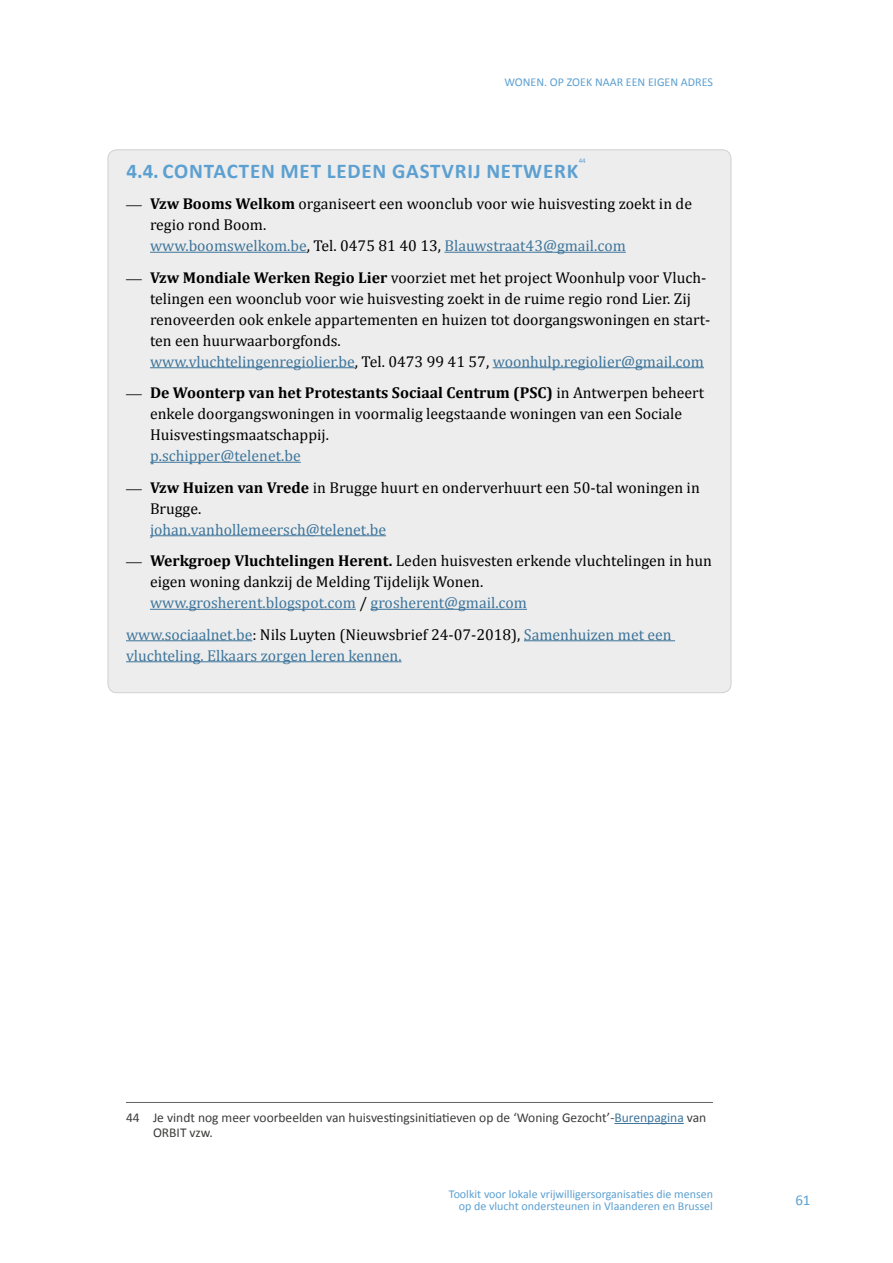
<style>
.page{position:relative;width:893px;height:1263px;background:#fff}
.page>*{position:absolute;margin:0;border:0;box-sizing:border-box;transform-origin:0 0}
.t1{font:700 21px "Calibri";letter-spacing:.04em;color:#5ca0d1}
.t2{font:15.75px/21px "Cambria";color:#000}
.t3{font:15.75px/21px "Cambria";color:#3e759b}
.t4{font:15px "Calibri";color:#5ca0d1}
.Footnotes{font:13.5px/15px "Calibri";color:#3c3c3b}
.t5{font:12px/12px "Calibri";color:#5ca0d1;text-align:right}
.t6{font:7.05px "Calibri";color:#5ca0d1}
.s1{font-family:"Adobe Garamond Pro"}
.s2{font-weight:700}
.s3{color:#3e759b}
.s4{color:#000}
</style>
<div class="page">
<div style="left:108px;top:150px;width:623px;height:543px;background:#ededed;border-radius:9px"></div>
<hr style="left:150px;top:252px;width:157px;height:1px;background:#3e759b">
<hr style="left:444px;top:252px;width:182px;height:1px;background:#3e759b">
<hr style="left:150px;top:367px;width:205px;height:1px;background:#3e759b">
<hr style="left:493px;top:367px;width:211px;height:1px;background:#3e759b">
<hr style="left:150px;top:462px;width:151px;height:1px;background:#3e759b">
<hr style="left:150px;top:535px;width:236px;height:1px;background:#3e759b">
<hr style="left:150px;top:609px;width:206px;height:1px;background:#3e759b">
<hr style="left:371px;top:609px;width:156px;height:1px;background:#3e759b">
<hr style="left:126px;top:640px;width:126px;height:1px;background:#3e759b">
<hr style="left:524px;top:640px;width:151px;height:1px;background:#3e759b">
<hr style="left:126px;top:661px;width:276px;height:1px;background:#3e759b">
<hr style="left:126px;top:1102px;width:587px;height:1px;background:#646363">
<hr style="left:614px;top:1123px;width:70px;height:1px;background:#3e759b">
<p class="t5" style="left:504px;top:75px;width:19px">Wonen</p>
<p class="t5" style="left:544px;top:75px;width:30px">. Op zoek</p>
<p class="t5" style="left:595px;top:75px;width:8px">naar</p>
<p class="t5" style="left:626px;top:75px;width:7px">een</p>
<p class="t5" style="left:648px;top:75px;width:7px">eigen</p>
<p class="t5" style="left:681px;top:75px;width:8px">adres</p>
<p class="t6" style="left:579px;top:157px;width:9px">44</p>
<p class="t2" style="left:150px;top:193px;width:543px;text-indent:-24px"><span class="s1">—</span> <span class="s2">Vzw Booms Welkom</span> organiseert een woonclub voor wie huisvesting zoekt in de regio rond Boom.<br><span class="s3">www.boomswelkom.be</span>, Tel. 0475 81 40 13, <span class="s3">Blauwstraat43@gmail.com</span></p>
<p class="t2" style="left:150px;top:267px;width:562px;text-indent:-24px"><span class="s1">—</span> <span class="s2">Vzw Mondiale Werken Regio Lier</span> voorziet met het project Woonhulp voor Vluch&shy;telingen een woonclub voor wie huisvesting zoekt in de ruime regio rond Lier. Zij renoveerden ook enkele appartementen en huizen tot doorgangswoningen en start&shy;ten een huurwaarborgfonds.<br><span class="s3">www.vluchtelingenregiolier.be</span>, Tel. 0473 99 41 57, <span class="s3">woonhulp.regiolier@gmail.com</span></p>
<p class="t2" style="left:150px;top:382px;width:556px;text-indent:-24px"><span class="s1">—</span> <span class="s2">De Woonterp van het Protestants Sociaal Centrum (PSC)</span> in Antwerpen beheert enkele doorgangswoningen in voormalig leegstaande woningen van een Sociale Huisvestingsmaatschappij.<br><span class="s3">p.schipper@telenet.be</span></p>
<p class="t2" style="left:150px;top:477px;width:551px;text-indent:-24px"><span class="s1">—</span> <span class="s2">Vzw Huizen van Vrede</span> in Brugge huurt en onderverhuurt een 50-tal woningen in<br>Brugge.<br><span class="s3">johan.vanhollemeersch@telenet.be</span></p>
<p class="t2" style="left:150px;top:550px;width:563px;text-indent:-24px"><span class="s1">—</span> <span class="s2">Werkgroep Vluchtelingen Herent.</span> Leden huisvesten erkende vluchtelingen in hun eigen woning dankzij de Melding Tijdelijk Wonen.<br><span class="s3">www.grosherent.blogspot.com</span> / <span class="s3">grosherent@gmail.com</span></p>
<p class="t3" style="left:126px;top:624px;width:547px">www.sociaalnet.be<span class="s4">: Nils Luyten (Nieuwsbrief 24-07-2018),</span> Samenhuizen met een vluchteling. Elkaars zorgen leren kennen.</p>
<p class="t1" style="left:126px;top:158px;width:453px">4.4. CONTACTEN MET LEDEN GASTVRIJ NETWERK</p>
<p class="Footnotes" style="left:153px;top:1109px;width:555px;text-indent:-27px">44 Je vindt nog meer voorbeelden van huisvestingsinitiatieven op de ‘Woning Gezocht’-<span class="s3">Burenpagina</span> van<br>ORBIT vzw.</p>
<p class="t5" style="left:449px;top:1188px;width:266px">Toolkit voor lokale vrijwilligersorganisaties die mensen op de vlucht ondersteunen in Vlaanderen en Brussel</p>
<p class="t4" style="left:795px;top:1190px;width:17px">61</p>
</div>
